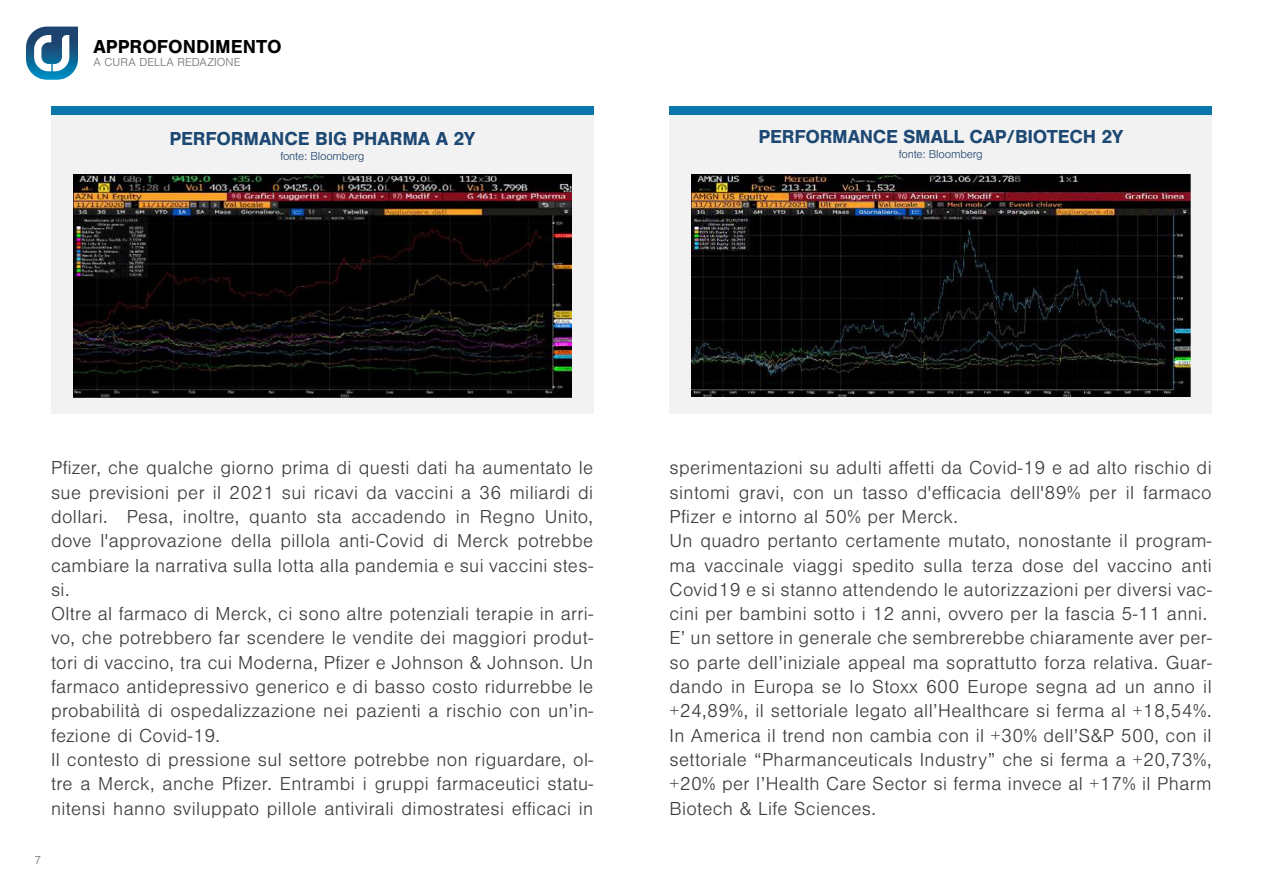
<style>
.page{position:relative;width:1263px;height:893px;background:#fff}
.page>*{position:absolute;margin:0;border:0;box-sizing:border-box;transform-origin:0 0}
.t1{font:300 19.5px/24.3px "Nimbus San";letter-spacing:.02em;color:#3c3c3b}
.t2{font:700 19.5px "Nimbus San";letter-spacing:-.01em;color:#1d4873}
.t3{font:700 19.5px "Nimbus San";color:#000}
.t4{font:300 12px "Nimbus San";letter-spacing:-.015em;color:#1d436f}
.t5{font:300 12px "Nimbus San";color:#706f6f}
</style>
<div class="page">
<svg style="left:26px;top:27px;width:52px;height:53px"></svg>
<div style="left:51px;top:106px;width:542px;height:308px;background:#f2f2f2"></div>
<div style="left:670px;top:106px;width:542px;height:308px;background:#f2f2f2"></div>
<div style="left:51px;top:106px;width:542px;height:9px;background:#0b76a9"></div>
<div style="left:670px;top:106px;width:542px;height:9px;background:#0b76a9"></div>
<img style="left:73px;top:175px;width:499px;height:222px">
<img style="left:692px;top:175px;width:498px;height:222px">
<p class="t3" style="left:94px;top:35px;width:190px">APPROFONDIMENTO</p>
<p class="t5" style="left:94px;top:56px;width:149px">A CURA DELLA REDAZIONE</p>
<p class="t2" style="left:169px;top:127px;width:307px">PERFORMANCE BIG PHARMA A 2Y</p>
<p class="t4" style="left:280px;top:150px;width:85px">fonte: Bloomberg</p>
<p class="t2" style="left:759px;top:125px;width:366px">PERFORMANCE SMALL CAP/BIOTECH 2Y</p>
<p class="t4" style="left:899px;top:148px;width:85px">fonte: Bloomberg</p>
<p class="t1" style="left:51px;top:456px;width:544px">Pfizer, che qualche giorno prima di questi dati ha aumentato le sue previsioni per il 2021 sui ricavi da vaccini a 36 miliardi di dollari. Pesa, inoltre, quanto sta accadendo in Regno Unito, dove l'approvazione della pillola anti-Covid di Merck potrebbe cambiare la narrativa sulla lotta alla pandemia e sui vaccini stes&shy;si.<br>Oltre al farmaco di Merck, ci sono altre potenziali terapie in arri&shy;vo, che potrebbero far scendere le vendite dei maggiori produt&shy;tori di vaccino, tra cui Moderna, Pfizer e Johnson &amp; Johnson. Un farmaco antidepressivo generico e di basso costo ridurrebbe le probabilità di ospedalizzazione nei pazienti a rischio con un’in&shy;fezione di Covid-19.<br>Il contesto di pressione sul settore potrebbe non riguardare, ol&shy;tre a Merck, anche Pfizer. Entrambi i gruppi farmaceutici statu&shy;nitensi hanno sviluppato pillole antivirali dimostratesi efficaci in</p>
<p class="t5" style="left:34px;top:854px;width:8px">7</p>
<p class="t1" style="left:669px;top:456px;width:544px">sperimentazioni su adulti affetti da Covid-19 e ad alto rischio di sintomi gravi, con un tasso d'efficacia dell'89% per il farmaco Pfizer e intorno al 50% per Merck.<br>Un quadro pertanto certamente mutato, nonostante il program&shy;ma vaccinale viaggi spedito sulla terza dose del vaccino anti Covid19 e si stanno attendendo le autorizzazioni per diversi vac&shy;cini per bambini sotto i 12 anni, ovvero per la fascia 5-11 anni.<br>E’ un settore in generale che sembrerebbe chiaramente aver per&shy;so parte dell’iniziale appeal ma soprattutto forza relativa. Guar&shy;dando in Europa se lo Stoxx 600 Europe segna ad un anno il +24,89%, il settoriale legato all’Healthcare si ferma al +18,54%.<br>In America il trend non cambia con il +30% dell’S&amp;P 500, con il settoriale “Pharmanceuticals Industry” che si ferma a +20,73%, +20% per l’Health Care Sector si ferma invece al +17% il Pharm Biotech &amp; Life Sciences.</p>
</div>
